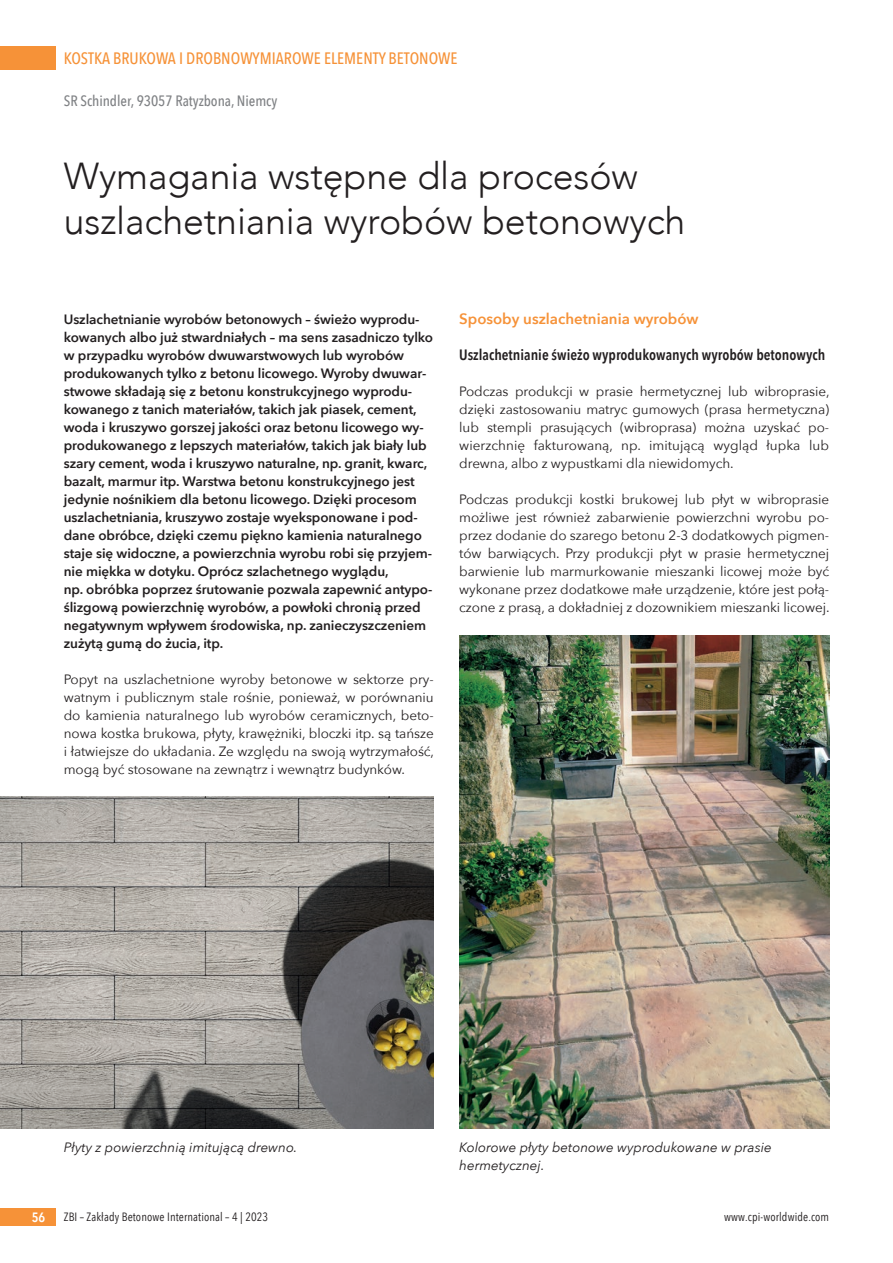
<style>
.page{position:relative;width:893px;height:1263px;background:#fff}
.page>*{position:absolute;margin:0;border:0;box-sizing:border-box;transform-origin:0 0}
.t1{font:300 37.5px/45px "Avenir";letter-spacing:-.005em;color:#231f20}
.t2{font:16.5px "Avenir Next Cond Md";color:#f69238}
.t3{font:15px "Avenir Next Cond Dm Bd";color:#231f20}
.t4{font:15px "Avenir Next Cond Md";letter-spacing:-.005em;color:#808285}
.t5{font:15px "Avenir Next Dm Bd";color:#f69238}
.t6{font:13.5px/18px "Avenir Next Dm Bd";letter-spacing:-.005em;color:#231f20}
.t7{font:13.5px/18px "Avenir Next";letter-spacing:-.005em;color:#231f20;text-align:justify}
.t8{font:italic 13.5px/18px "Avenir Next";color:#231f20}
.t9{font:13.5px "Avenir Next Cond Dm Bd";color:#fff}
.t10{font:12px "Avenir Next Cond";letter-spacing:.01em;color:#231f20}
</style>
<div class="page">
<div style="left:0;top:47px;width:55px;height:23px;background:#f69238"></div>
<div style="left:0;top:1208px;width:55px;height:18px;background:#f69238"></div>
<img style="left:0;top:797px;width:434px;height:331px">
<img style="left:459px;top:635px;width:370px;height:493px">
<p class="t2" style="left:64px;top:49px;width:395px">KOSTKA BRUKOWA I DROBNOWYMIAROWE ELEMENTY BETONOWE</p>
<p class="t4" style="left:64px;top:92px;width:215px">SR Schindler, 93057 Ratyzbona, Niemcy</p>
<h1 class="t1" style="left:64px;top:153px;width:623px">Wymagania wstępne dla procesów uszlachetniania wyrobów betonowych</h1>
<p class="t6" style="left:64px;top:310px;width:371px">Uszlachetnianie wyrobów betonowych – świeżo wyprodu&shy;kowanych albo już stwardniałych – ma sens zasadniczo tylko w przypadku wyrobów dwuwarstwowych lub wyrobów produkowanych tylko z betonu licowego. Wyroby dwuwar&shy;stwowe składają się z betonu konstrukcyjnego wyprodu&shy;kowanego z tanich materiałów, takich jak piasek, cement, woda i kruszywo gorszej jakości oraz betonu licowego wy&shy;produkowanego z lepszych materiałów, takich jak biały lub szary cement, woda i kruszywo naturalne, np. granit, kwarc, bazalt, marmur itp. Warstwa betonu konstrukcyjnego jest jedynie nośnikiem dla betonu licowego. Dzięki procesom uszlachetniania, kruszywo zostaje wyeksponowane i pod&shy;dane obróbce, dzięki czemu piękno kamienia naturalnego staje się widoczne, a powierzchnia wyrobu robi się przyjem&shy;nie miękka w dotyku. Oprócz szlachetnego wyglądu,<br>np. obróbka poprzez śrutowanie pozwala zapewnić antypo&shy;ślizgową powierzchnię wyrobów, a powłoki chronią przed negatywnym wpływem środowiska, np. zanieczyszczeniem zużytą gumą do żucia, itp.</p>
<p class="t7" style="left:64px;top:670px;width:372px">Popyt na uszlachetnione wyroby betonowe w sektorze pry&shy;watnym i publicznym stale rośnie, ponieważ, w porównaniu do kamienia naturalnego lub wyrobów ceramicznych, beto&shy;nowa kostka brukowa, płyty, krawężniki, bloczki itp. są tańsze i łatwiejsze do układania. Ze względu na swoją wytrzymałość, mogą być stosowane na zewnątrz i wewnątrz budynków.</p>
<p class="t5" style="left:459px;top:306px;width:241px">Sposoby uszlachetniania wyrobów</p>
<p class="t3" style="left:459px;top:342px;width:367px">Uszlachetnianie świeżo wyprodukowanych wyrobów betonowych</p>
<p class="t7" style="left:459px;top:382px;width:372px">Podczas produkcji w prasie hermetycznej lub wibroprasie, dzięki zastosowaniu matryc gumowych (prasa hermetyczna) lub stempli prasujących (wibroprasa) można uzyskać po&shy;wierzchnię fakturowaną, np. imitującą wygląd łupka lub drewna, albo z wypustkami dla niewidomych.</p>
<p class="t7" style="left:459px;top:490px;width:372px">Podczas produkcji kostki brukowej lub płyt w wibroprasie możliwe jest również zabarwienie powierzchni wyrobu po&shy;przez dodanie do szarego betonu 2-3 dodatkowych pigmen&shy;tów barwiących. Przy produkcji płyt w prasie hermetycznej barwienie lub marmurkowanie mieszanki licowej może być wykonane przez dodatkowe małe urządzenie, które jest połą&shy;czone z prasą, a dokładniej z dozownikiem mieszanki licowej.</p>
<p class="t8" style="left:64px;top:1138px;width:235px">Płyty z powierzchnią imitującą drewno.</p>
<p class="t8" style="left:459px;top:1138px;width:314px">Kolorowe płyty betonowe wyprodukowane w prasie hermetycznej.</p>
<p class="t9" style="left:32px;top:1206px;width:15px">56</p>
<p class="t10" style="left:64px;top:1207px;width:206px">ZBI – Zakłady Betonowe International – 4 | 2023</p>
<p class="t10" style="left:724px;top:1207px;width:107px">www.cpi-worldwide.com</p>
</div>
